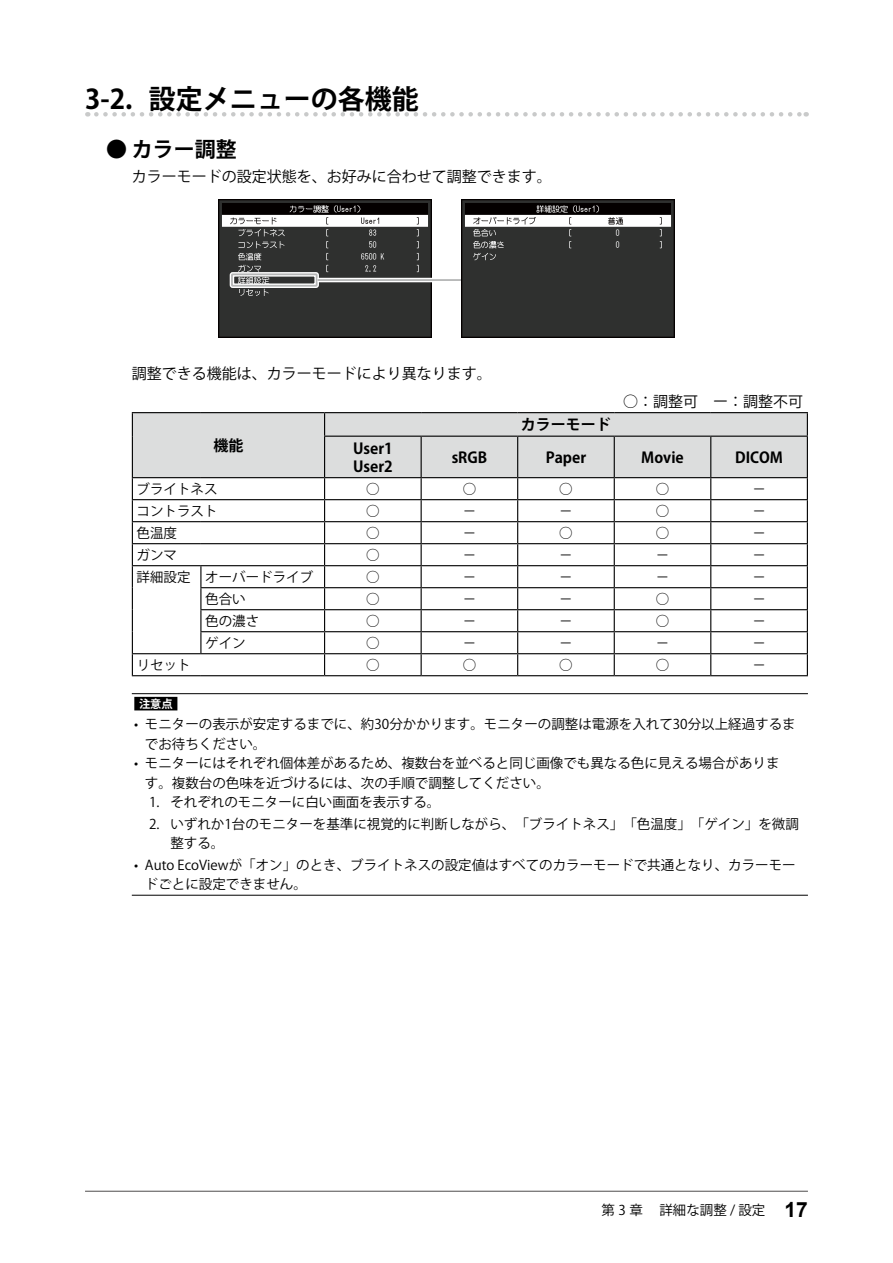
<style>
.page{position:relative;width:893px;height:1263px;background:#fff}
.page>*{position:absolute;margin:0;border:0;box-sizing:border-box;transform-origin:0 0}
.t1{font:700 27px "Koz Go Pro";color:#000}
.t2{font:700 21px "Koz Go Pro";color:#000}
.t3{font:15px "Koz Go Pro";color:#000}
.t4{font:700 15px/18px "Koz Go Pro";color:#000}
.t5{font:13.5px/19.5px "Koz Go Pro";color:#000}
.t6{font:700 11.25px "Koz Go Pro";color:#fff}
.s1{font-family:"Arial";font-weight:700;font-size:21px}
</style>
<div class="page">
<svg style="left:96px;top:112px;width:711px;height:5px"></svg>
<img style="left:218px;top:200px;width:213px;height:137px">
<div style="left:230px;top:272px;width:89px;height:16px;border:4px solid #fff"></div>
<div style="left:231px;top:273px;width:87px;height:14px;border:2px solid #b5b6b6"></div>
<hr style="left:318px;top:278px;width:150px;height:4px;background:#fff">
<hr style="left:318px;top:279px;width:150px;height:2px;background:#b5b6b6">
<img style="left:462px;top:200px;width:213px;height:137px">
<hr style="left:132px;top:412px;width:69px;height:1px;background:#000">
<hr style="left:201px;top:412px;width:124px;height:1px;background:#000">
<hr style="left:325px;top:412px;width:96px;height:1px;background:#000">
<hr style="left:421px;top:412px;width:97px;height:1px;background:#000">
<hr style="left:518px;top:412px;width:96px;height:1px;background:#000">
<hr style="left:614px;top:412px;width:97px;height:1px;background:#000">
<hr style="left:711px;top:412px;width:97px;height:1px;background:#000">
<svg style="left:132px;top:413px;width:676px;height:262px"></svg>
<hr style="left:201px;top:653px;width:124px;height:1px;background:#000">
<hr style="left:325px;top:653px;width:96px;height:1px;background:#000">
<hr style="left:421px;top:653px;width:97px;height:1px;background:#000">
<hr style="left:518px;top:653px;width:96px;height:1px;background:#000">
<hr style="left:614px;top:653px;width:97px;height:1px;background:#000">
<hr style="left:711px;top:653px;width:97px;height:1px;background:#000">
<hr style="left:132px;top:675px;width:69px;height:1px;background:#000">
<hr style="left:201px;top:675px;width:124px;height:1px;background:#000">
<hr style="left:325px;top:675px;width:96px;height:1px;background:#000">
<hr style="left:421px;top:675px;width:97px;height:1px;background:#000">
<hr style="left:518px;top:675px;width:96px;height:1px;background:#000">
<hr style="left:614px;top:675px;width:97px;height:1px;background:#000">
<hr style="left:711px;top:675px;width:97px;height:1px;background:#000">
<hr style="left:132px;top:693px;width:676px;height:1px;background:#000">
<hr style="left:132px;top:895px;width:676px;height:1px;background:#000">
<div style="left:134px;top:697px;width:43px;height:13px;background:#000"></div>
<hr style="left:85px;top:1191px;width:723px;height:1px;background:#595757">
<h1 class="t1" style="left:85px;top:82px;width:335px">3-2. 設定メニューの各機能</h1>
<h2 class="t2" style="left:106px;top:136px;width:132px">● カラー調整</h2>
<p class="t3" style="left:132px;top:167px;width:421px">カラーモードの設定状態を、お好みに合わせて調整できます。</p>
<p class="t3" style="left:132px;top:364px;width:361px">調整できる機能は、カラーモードにより異なります。</p>
<p class="t4" style="left:521px;top:417px;width:91px">カラーモード</p>
<p class="t3" style="left:623px;top:391px;width:181px">○：調整可　ー：調整不可</p>
<p class="t4" style="left:213px;top:437px;width:31px">機能</p>
<p class="t4" style="left:353px;top:440px;width:41px">User1<br>User2</p>
<p class="t4" style="left:452px;top:449px;width:37px">sRGB</p>
<p class="t4" style="left:546px;top:449px;width:42px">Paper</p>
<p class="t4" style="left:641px;top:449px;width:44px">Movie</p>
<p class="t4" style="left:735px;top:449px;width:49px">DICOM</p>
<p class="t5" style="left:137px;top:479px;width:83px">ブライトネス</p>
<p class="t5" style="left:366px;top:479px;width:15px">○</p>
<p class="t5" style="left:463px;top:479px;width:15px">○</p>
<p class="t5" style="left:559px;top:479px;width:15px">○</p>
<p class="t5" style="left:656px;top:479px;width:15px">○</p>
<p class="t5" style="left:752px;top:479px;width:15px">－</p>
<p class="t5" style="left:137px;top:501px;width:83px">コントラスト</p>
<p class="t5" style="left:366px;top:501px;width:15px">○</p>
<p class="t5" style="left:463px;top:501px;width:15px">－</p>
<p class="t5" style="left:559px;top:501px;width:15px">－</p>
<p class="t5" style="left:656px;top:501px;width:15px">○</p>
<p class="t5" style="left:752px;top:501px;width:15px">－</p>
<p class="t5" style="left:137px;top:523px;width:42px">色温度</p>
<p class="t5" style="left:366px;top:523px;width:15px">○</p>
<p class="t5" style="left:463px;top:523px;width:15px">－</p>
<p class="t5" style="left:559px;top:523px;width:15px">○</p>
<p class="t5" style="left:656px;top:523px;width:15px">○</p>
<p class="t5" style="left:752px;top:523px;width:15px">－</p>
<p class="t5" style="left:137px;top:545px;width:42px">ガンマ</p>
<p class="t5" style="left:366px;top:545px;width:15px">○</p>
<p class="t5" style="left:463px;top:545px;width:15px">－</p>
<p class="t5" style="left:559px;top:545px;width:15px">－</p>
<p class="t5" style="left:656px;top:545px;width:15px">－</p>
<p class="t5" style="left:752px;top:545px;width:15px">－</p>
<p class="t5" style="left:137px;top:567px;width:178px">詳細設定 オーバードライブ</p>
<p class="t5" style="left:366px;top:567px;width:15px">○</p>
<p class="t5" style="left:463px;top:567px;width:15px">－</p>
<p class="t5" style="left:559px;top:567px;width:15px">－</p>
<p class="t5" style="left:656px;top:567px;width:15px">－</p>
<p class="t5" style="left:752px;top:567px;width:15px">－</p>
<p class="t5" style="left:205px;top:589px;width:42px">色合い</p>
<p class="t5" style="left:366px;top:589px;width:15px">○</p>
<p class="t5" style="left:463px;top:589px;width:15px">－</p>
<p class="t5" style="left:559px;top:589px;width:15px">－</p>
<p class="t5" style="left:656px;top:589px;width:15px">○</p>
<p class="t5" style="left:752px;top:589px;width:15px">－</p>
<p class="t5" style="left:205px;top:611px;width:55px">色の濃さ</p>
<p class="t5" style="left:366px;top:611px;width:15px">○</p>
<p class="t5" style="left:463px;top:611px;width:15px">－</p>
<p class="t5" style="left:559px;top:611px;width:15px">－</p>
<p class="t5" style="left:656px;top:611px;width:15px">○</p>
<p class="t5" style="left:752px;top:611px;width:15px">－</p>
<p class="t5" style="left:205px;top:633px;width:42px">ゲイン</p>
<p class="t5" style="left:366px;top:633px;width:15px">○</p>
<p class="t5" style="left:463px;top:633px;width:15px">－</p>
<p class="t5" style="left:559px;top:633px;width:15px">－</p>
<p class="t5" style="left:656px;top:633px;width:15px">－</p>
<p class="t5" style="left:752px;top:633px;width:15px">－</p>
<p class="t5" style="left:137px;top:655px;width:55px">リセット</p>
<p class="t5" style="left:366px;top:655px;width:15px">○</p>
<p class="t5" style="left:463px;top:655px;width:15px">○</p>
<p class="t5" style="left:559px;top:655px;width:15px">○</p>
<p class="t5" style="left:656px;top:655px;width:15px">○</p>
<p class="t5" style="left:752px;top:655px;width:15px">－</p>
<p class="t6" style="left:139px;top:696px;width:35px">注意点</p>
<p class="t5" style="left:145px;top:715px;width:652px;text-indent:-11px">• モニターの表示が安定するまでに、約30分かかります。モニターの調整は電源を入れて30分以上経過するまでお待ちください。</p>
<p class="t5" style="left:145px;top:754px;width:636px;text-indent:-11px">• モニターにはそれぞれ個体差があるため、複数台を並べると同じ画像でも異なる色に見える場合があります。複数台の色味を近づけるには、次の手順で調整してください。</p>
<p class="t5" style="left:149px;top:793px;width:293px">1. それぞれのモニターに白い画面を表示する。</p>
<p class="t5" style="left:170px;top:814px;width:630px;text-indent:-21px">2. いずれか1台のモニターを基準に視覚的に判断しながら、「ブライトネス」「色温度」「ゲイン」を微調整する。</p>
<p class="t5" style="left:145px;top:855px;width:652px;text-indent:-11px">• Auto EcoViewが「オン」のとき、ブライトネスの設定値はすべてのカラーモードで共通となり、カラーモードごとに設定できません。</p>
<p class="t5" style="left:602px;top:1201px;width:208px">第 3 章　詳細な調整 / 設定 <span class="s1">17</span></p>
</div>
